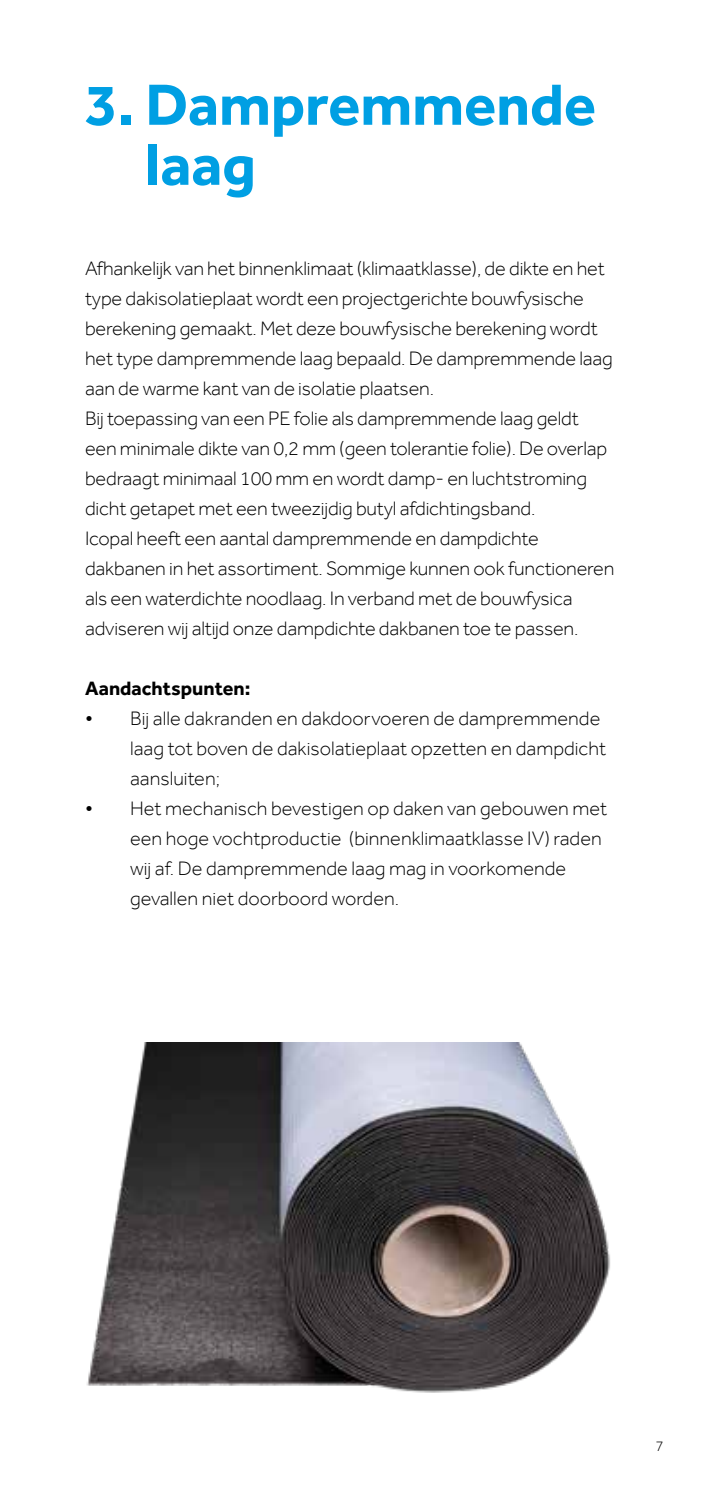
<style>
.page{position:relative;width:702px;height:1489px;background:#fff}
.page>*{position:absolute;margin:0;border:0;box-sizing:border-box;transform-origin:0 0}
.t1{font:700 60px/60px "Effra";color:#009fe3}
.t2{font:300 20px/30px "Effra";letter-spacing:-.01em;color:#000}
.t3{font:700 20px "Effra";color:#000}
.t4{font:300 15px "Effra";color:#000}
.s1{font-weight:400}
</style>
<div class="page">
<img style="left:86px;top:1042px;width:525px;height:351px">
<h1 class="t1" style="left:145px;top:73px;width:452px;text-indent:-60px">3. Dampremmende laag</h1>
<p class="t2" style="left:85px;top:253px;width:530px">Afhankelijk van het binnenklimaat (klimaatklasse), de dikte en het type dakisolatieplaat wordt een projectgerichte bouwfysische berekening gemaakt. Met deze bouwfysische berekening wordt het type dampremmende laag bepaald. De dampremmende laag aan de warme kant van de isolatie plaatsen.<br>Bij toepassing van een PE folie als dampremmende laag geldt een minimale dikte van 0,2 mm (geen tolerantie folie). De overlap bedraagt minimaal 100 mm en wordt damp- en luchtstroming dicht getapet met een tweezijdig butyl afdichtingsband.<br>Icopal heeft een aantal dampremmende en dampdichte dakbanen in het assortiment. Sommige kunnen ook functioneren als een waterdichte noodlaag. In verband met de bouwfysica adviseren wij altijd onze dampdichte dakbanen toe te passen.</p>
<p class="t3" style="left:85px;top:676px;width:167px">Aandachtspunten:</p>
<p class="t2" style="left:130px;top:703px;width:477px;text-indent:-45px"><span class="s1">•</span> Bij alle dakranden en dakdoorvoeren de dampremmende laag tot boven de dakisolatieplaat opzetten en dampdicht aansluiten;</p>
<p class="t2" style="left:130px;top:793px;width:478px;text-indent:-45px"><span class="s1">•</span> Het mechanisch bevestigen op daken van gebouwen met een hoge vochtproductie (binnenklimaatklasse IV) raden wij af. De dampremmende laag mag in voorkomende gevallen niet doorboord worden.</p>
<p class="t4" style="left:655px;top:1436px;width:10px">7</p>
</div>
